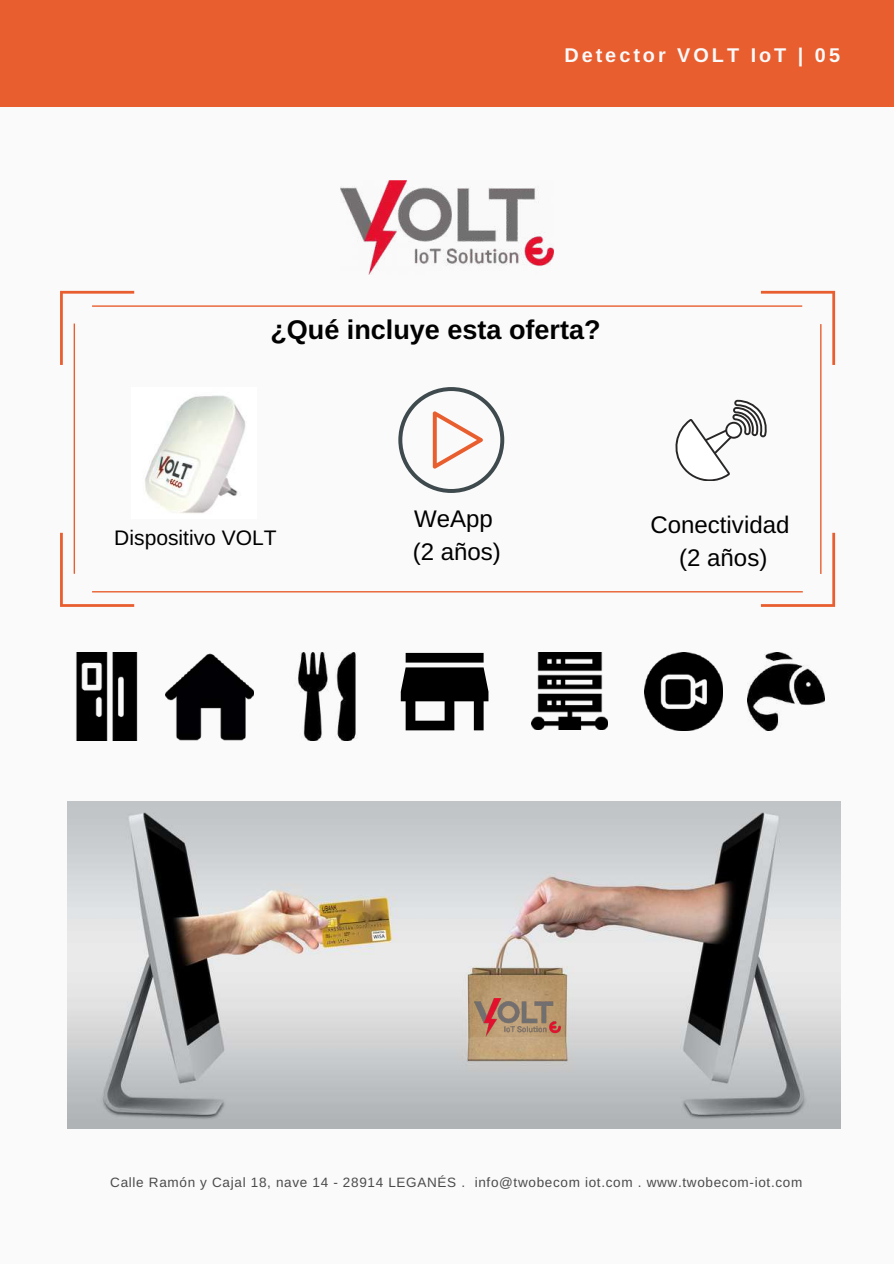
<style>
.page{position:relative;width:894px;height:1264px;background:#fff}
.page>*{position:absolute;margin:0;border:0;box-sizing:border-box;transform-origin:0 0}
.t1{font:700 27px "Arimo";color:#000}
.t2{font:24px/32.7px "Arimo";color:#000}
.t3{font:21px "Arimo";color:#000}
.t4{font:700 19.8px "Arimo";letter-spacing:.15em;color:#fafafa}
.t5{font:13.5px "Arimo";letter-spacing:.05em;color:#4b4b4b}
</style>
<div class="page">
<div style="left:0;top:0;width:893px;height:1263px;background:#fafafa"></div>
<div style="left:0;top:0;width:893px;height:107px;background:#e95e2f"></div>
<img style="left:67px;top:801px;width:772px;height:327px">
<img style="left:474px;top:998px;width:86px;height:38px">
<img style="left:340px;top:180px;width:213px;height:95px">
<svg style="left:400px;top:653px;width:88px;height:77px"></svg>
<img style="left:531px;top:653px;width:76px;height:76px">
<img style="left:298px;top:653px;width:60px;height:87px">
<img style="left:76px;top:653px;width:62px;height:87px">
<svg style="left:60px;top:291px;width:774px;height:316px"></svg>
<img style="left:166px;top:653px;width:87px;height:87px">
<img style="left:644px;top:653px;width:78px;height:77px">
<img style="left:747px;top:653px;width:77px;height:77px">
<img style="left:131px;top:387px;width:125px;height:132px">
<h3 class="t4" style="left:564px;top:44px;width:277px">Detector VOLT IoT | 05</h3>
<h1 class="t1" style="left:270px;top:314px;width:332px">¿Qué incluye esta oferta?</h1>
<h3 class="t3" style="left:114px;top:526px;width:164px">Dispositivo VOLT</h3>
<h2 class="t2" style="left:412px;top:502px;width:90px">WeApp (2 años)</h2>
<h2 class="t2" style="left:650px;top:508px;width:140px;text-align:center">Conectividad (2 años)</h2>
<p class="t5" style="left:110px;top:1174px;width:693px">Calle Ramón y Cajal 18, nave 14 - 28914 LEGANÉS . info@twobecom iot.com . www.twobecom-iot.com</p>
</div>
